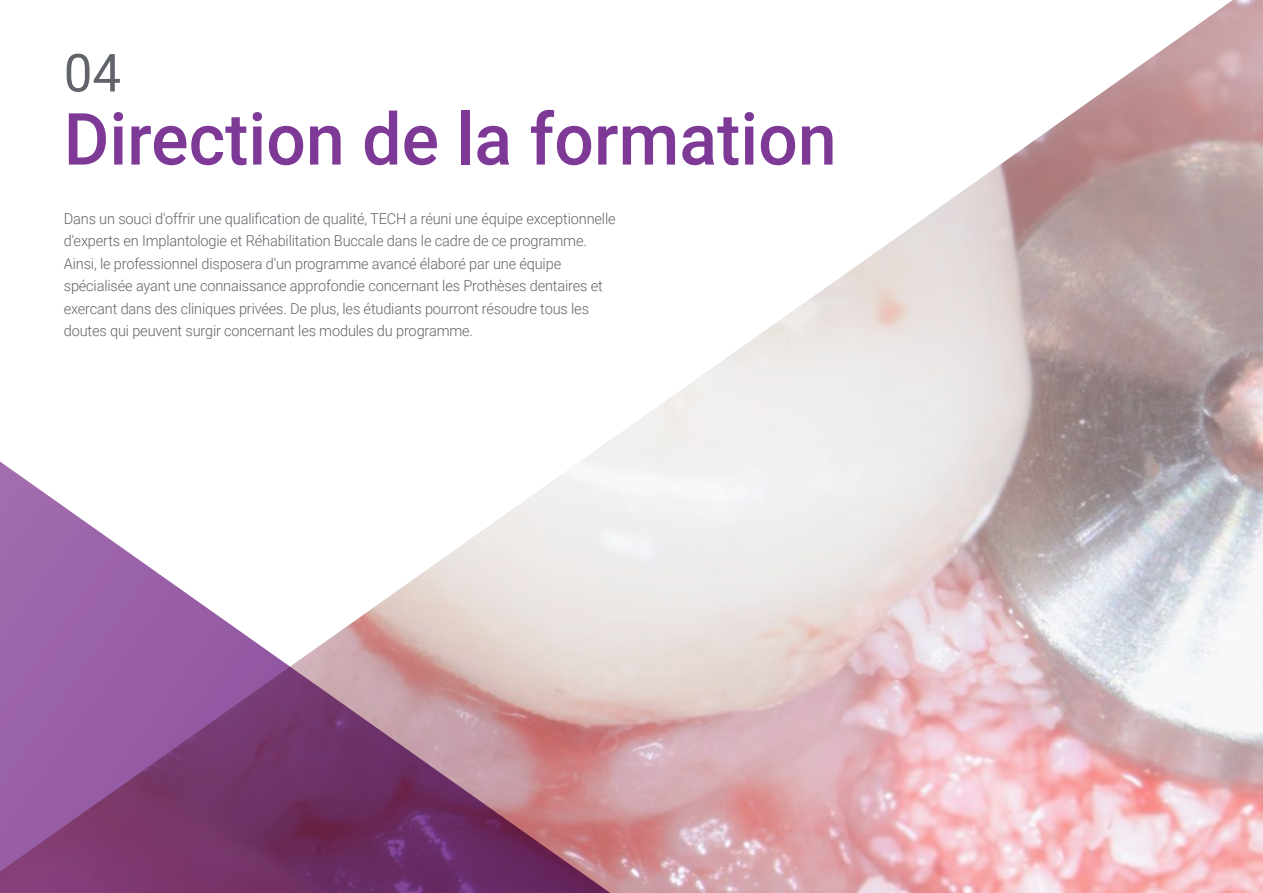
<style>
.page{position:relative;width:1263px;height:893px;background:#fff}
.page>*{position:absolute;margin:0;border:0;box-sizing:border-box;transform-origin:0 0}
.t1{font:500 72px "Roboto";color:#7e3996}
.t2{font:52.5px "Roboto";color:#61646a}
.t3{font:300 15px/22.5px "Roboto";letter-spacing:-.01em;color:#61646a}
</style>
<div class="page">
<img style="left:603px;top:0;width:660px;height:893px">
<svg style="left:0;top:446px;width:640px;height:447px"></svg>
<h2 class="t2" style="left:64px;top:36px;width:59px">04</h2>
<h1 class="t1" style="left:64px;top:89px;width:774px">Direction de la formation</h1>
<p class="t3" style="left:64px;top:207px;width:553px">Dans un souci d'offrir une qualification de qualité, TECH a réuni une équipe exceptionnelle d'experts en Implantologie et Réhabilitation Buccale dans le cadre de ce programme.<br>Ainsi, le professionnel disposera d'un programme avancé élaboré par une équipe spécialisée ayant une connaissance approfondie concernant les Prothèses dentaires et exercant dans des cliniques privées. De plus, les étudiants pourront résoudre tous les doutes qui peuvent surgir concernant les modules du programme.</p>
</div>
